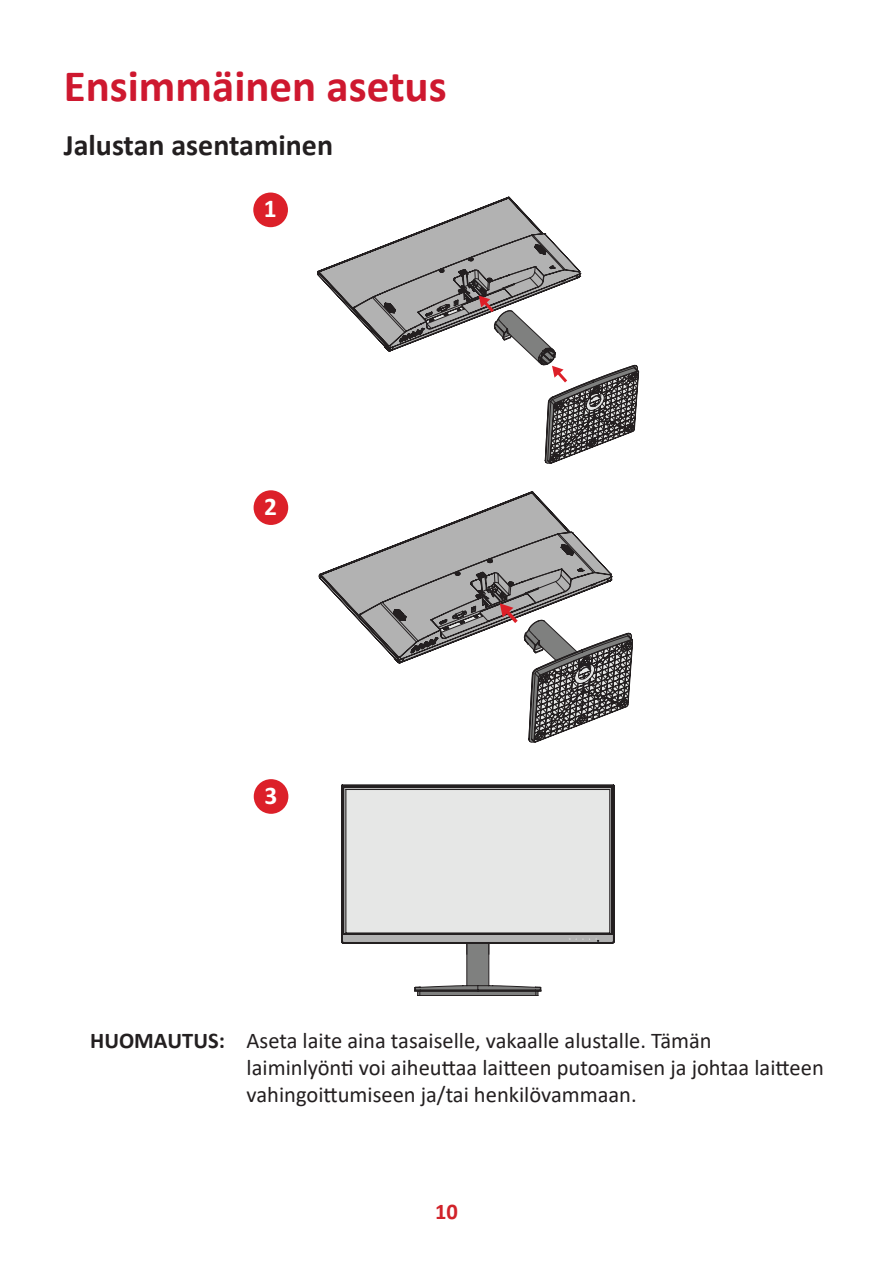
<style>
.page{position:relative;width:893px;height:1263px;background:#fff}
.page>*{position:absolute;margin:0;border:0;box-sizing:border-box;transform-origin:0 0}
.t1{font:700 45px "Calibri";color:#ce182f}
.t2{font:700 30px "Calibri";color:#231f20}
.t3{font:700 25.35px "Calibri";color:#fff}
.t4{font:22.5px/27px "Calibri";color:#231f20}
.t5{font:700 22.5px "Calibri";color:#d1232a}
.s1{font-weight:700}
</style>
<div class="page">
<div style="left:253px;top:193px;width:35px;height:34px;background:#dc2029;border-radius:50%"></div>
<svg style="left:317px;top:197px;width:322px;height:266px"></svg>
<div style="left:254px;top:490px;width:34px;height:35px;background:#dc2029;border-radius:50%"></div>
<svg style="left:318px;top:558px;width:41px;height:63px"></svg>
<svg style="left:359px;top:492px;width:274px;height:251px"></svg>
<div style="left:254px;top:779px;width:34px;height:35px;background:#dc2029;border-radius:50%"></div>
<svg style="left:341px;top:785px;width:273px;height:210px"></svg>
<h1 class="t1" style="left:64px;top:54px;width:384px">Ensimmäinen asetus</h1>
<h2 class="t2" style="left:64px;top:124px;width:271px">Jalustan asentaminen</h2>
<p class="t3" style="left:264px;top:191px;width:14px">1</p>
<p class="t3" style="left:264px;top:489px;width:14px">2</p>
<p class="t3" style="left:264px;top:778px;width:14px">3</p>
<p class="t4" style="left:247px;top:1026px;width:579px;text-indent:-156px"><span class="s1">HUOMAUTUS:</span> Aseta laite aina tasaiselle, vakaalle alustalle. Tämän laiminlyönti voi aiheuttaa laitteen putoamisen ja johtaa laitteen vahingoittumiseen ja/tai henkilövammaan.</p>
<p class="t5" style="left:435px;top:1196px;width:24px">10</p>
</div>
